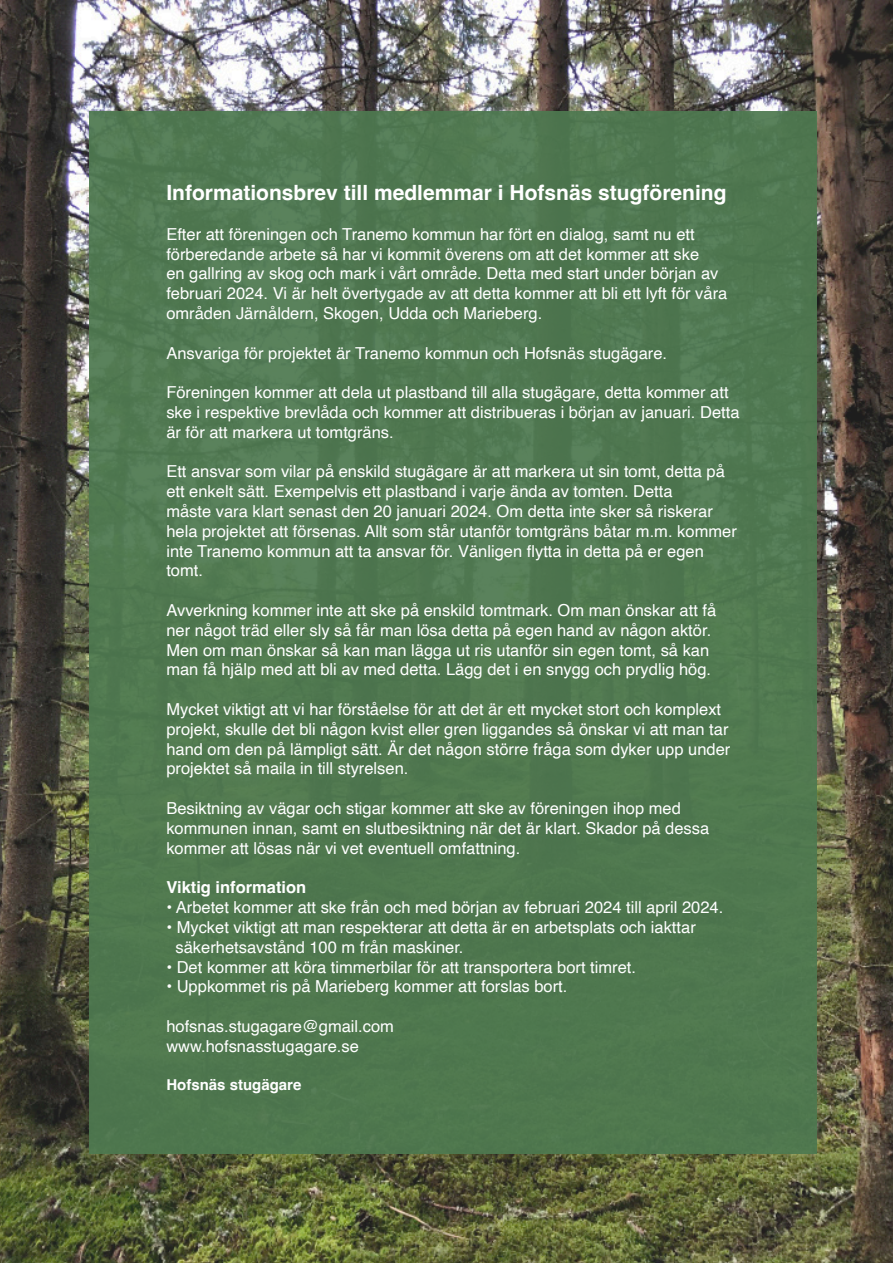
<style>
.page{position:relative;width:893px;height:1263px;background:#fff}
.page>*{position:absolute;margin:0;border:0;box-sizing:border-box;transform-origin:0 0}
.t1{font:700 21px "Helvetica";color:#fff}
.t2{font:16.5px/19.8px "Helvetica";color:#fff}
.t3{font:700 16.5px "Helvetica";color:#fff}
.t4{font:700 15px "Helvetica";color:#fff}
</style>
<div class="page">
<img style="left:0;top:0;width:893px;height:1263px">
<div style="left:89px;top:111px;width:728px;height:1043px;background:#4e7950"></div>
<p class="t1" style="left:166px;top:180px;width:562px">Informationsbrev till medlemmar i Hofsnäs stugförening</p>
<p class="t2" style="left:166px;top:225px;width:530px">Efter att föreningen och Tranemo kommun har fört en dialog, samt nu ett</p>
<p class="t2" style="left:166px;top:244px;width:562px">förberedande arbete så har vi kommit överens om att det kommer att ske<br>en gallring av skog och mark i vårt område. Detta med start under början av februari 2024. Vi är helt övertygade av att detta kommer att bli ett lyft för våra områden Järnåldern, Skogen, Udda och Marieberg.</p>
<p class="t2" style="left:166px;top:343px;width:502px">Ansvariga för projektet är Tranemo kommun och Hofsnäs stugägare.</p>
<p class="t2" style="left:166px;top:383px;width:575px">Föreningen kommer att dela ut plastband till alla stugägare, detta kommer att ske i respektive brevlåda och kommer att distribueras i början av januari. Detta är för att markera ut tomtgräns.</p>
<p class="t2" style="left:166px;top:462px;width:560px">Ett ansvar som vilar på enskild stugägare är att markera ut sin tomt, detta på ett enkelt sätt. Exempelvis ett plastband i varje ända av tomten. Detta</p>
<p class="t2" style="left:166px;top:502px;width:572px">måste vara klart senast den 20 januari 2024. Om detta inte sker så riskerar hela projektet att försenas. Allt som står utanför tomtgräns båtar m.m. kommer inte Tranemo kommun att ta ansvar för. Vänligen flytta in detta på er egen tomt.</p>
<p class="t2" style="left:166px;top:601px;width:551px">Avverkning kommer inte att ske på enskild tomtmark. Om man önskar att få ner något träd eller sly så får man lösa detta på egen hand av någon aktör.<br>Men om man önskar så kan man lägga ut ris utanför sin egen tomt, så kan man få hjälp med att bli av med detta. Lägg det i en snygg och prydlig hög.</p>
<p class="t2" style="left:166px;top:700px;width:566px">Mycket viktigt att vi har förståelse för att det är ett mycket stort och komplext projekt, skulle det bli någon kvist eller gren liggandes så önskar vi att man tar hand om den på lämpligt sätt. Är det någon större fråga som dyker upp under projektet så maila in till styrelsen.</p>
<p class="t2" style="left:166px;top:799px;width:516px">Besiktning av vägar och stigar kommer att ske av föreningen ihop med</p>
<p class="t2" style="left:166px;top:819px;width:544px">kommunen innan, samt en slutbesiktning när det är klart. Skador på dessa kommer att lösas när vi vet eventuell omfattning.</p>
<p class="t3" style="left:166px;top:877px;width:141px">Viktig information</p>
<p class="t2" style="left:166px;top:898px;width:558px">• Arbetet kommer att ske från och med början av februari 2024 till april 2024.</p>
<p class="t2" style="left:166px;top:918px;width:531px">• Mycket viktigt att man respekterar att detta är en arbetsplats och iakttar</p>
<p class="t2" style="left:176px;top:937px;width:289px">säkerhetsavstånd 100 m från maskiner.</p>
<p class="t2" style="left:166px;top:957px;width:471px">• Det kommer att köra timmerbilar för att transportera bort timret.</p>
<p class="t2" style="left:166px;top:977px;width:402px">• Uppkommet ris på Marieberg kommer att forslas bort.</p>
<p class="t2" style="left:166px;top:1017px;width:229px">hofsnas.stugagare@gmail.com</p>
<p class="t2" style="left:166px;top:1036px;width:194px">www.hofsnasstugagare.se</p>
<p class="t4" style="left:166px;top:1075px;width:137px">Hofsnäs stugägare</p>
</div>
